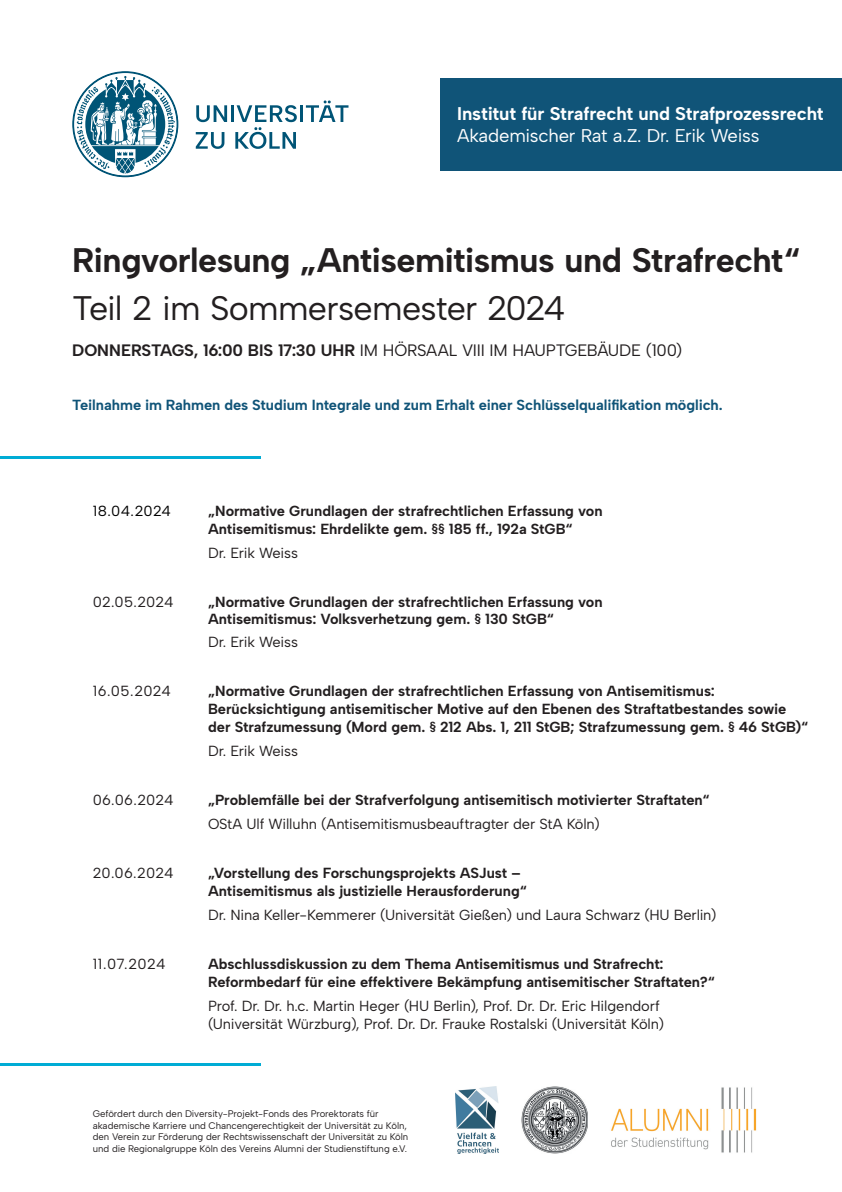
<style>
.page{position:relative;width:842px;height:1192px;background:#fff}
.page>*{position:absolute;margin:0;border:0;box-sizing:border-box;transform-origin:0 0}
.t1{font:700 34.05px "Albert Sans";letter-spacing:-.02em;color:#231f20}
.t2{font:34.05px "Albert Sans";letter-spacing:-.02em;color:#231f20}
.t3{font:700 18.45px "Albert Sans";letter-spacing:-.01em;color:#fff}
.t4{font:18.45px "Albert Sans";letter-spacing:-.02em;color:#fff}
.t5{font:16.55px "Albert Sans";letter-spacing:-.01em;color:#231f20}
.t6{font:700 14.65px/17.8px "Albert Sans";letter-spacing:-.005em;color:#231f20}
.t7{font:14.65px/17.8px "Albert Sans";letter-spacing:-.01em;color:#231f20}
.t8{font:700 14.65px "Albert Sans";letter-spacing:-.005em;color:#105478}
.t9{font:14.65px "Albert Sans";letter-spacing:.015em;color:#000}
.t10{font:9.6px/11.5px "Albert Sans";letter-spacing:-.005em;color:#231f20}
.s1{font-weight:700}
</style>
<div class="page">
<img style="left:456px;top:1086px;width:43px;height:67px">
<img style="left:521px;top:1086px;width:67px;height:67px">
<img style="left:611px;top:1087px;width:146px;height:66px">
<div style="left:441px;top:78px;width:401px;height:93px;background:#105478"></div>
<hr style="left:0;top:457px;width:260px;height:2px;background:#00acd5">
<hr style="left:0;top:1064px;width:260px;height:2px;background:#00acd5">
<svg style="left:196px;top:105px;width:31px;height:17px"></svg>
<hr style="left:231px;top:105px;width:3px;height:17px;background:#005476">
<hr style="left:300px;top:105px;width:3px;height:17px;background:#005476">
<svg style="left:306px;top:100px;width:42px;height:22px"></svg>
<svg style="left:196px;top:132px;width:28px;height:17px"></svg>
<svg style="left:235px;top:105px;width:62px;height:44px"></svg>
<svg style="left:73px;top:72px;width:105px;height:105px"></svg>
<p class="t3" style="left:457px;top:102px;width:368px">Institut für Strafrecht und Strafprozessrecht</p>
<p class="t4" style="left:457px;top:125px;width:304px">Akademischer Rat a.Z. Dr. Erik Weiss</p>
<h1 class="t1" style="left:72px;top:240px;width:729px">Ringvorlesung „Antisemitismus und Strafrecht“</h1>
<h1 class="t2" style="left:72px;top:287px;width:495px">Teil 2 im Sommersemester 2024</h1>
<p class="t5" style="left:72px;top:340px;width:611px"><span class="s1">DONNERSTAGS, 16:00 BIS 17:30 UHR</span> IM HÖRSAAL VIII IM HAUPTGEBÄUDE (100)</p>
<p class="t8" style="left:72px;top:396px;width:652px">Teilnahme im Rahmen des Studium Integrale und zum Erhalt einer Schlüsselqualifikation möglich.</p>
<p class="t9" style="left:93px;top:502px;width:80px">18.04.2024</p>
<p class="t6" style="left:208px;top:502px;width:396px">„Normative Grundlagen der strafrechtlichen Erfassung von<br>Antisemitismus: Ehrdelikte gem. §§ 185 ff., 192a StGB“</p>
<p class="t7" style="left:208px;top:544px;width:91px">Dr. Erik Weiss</p>
<p class="t7" style="left:93px;top:593px;width:82px">02.05.2024</p>
<p class="t6" style="left:208px;top:593px;width:396px;line-height:17.6px">„Normative Grundlagen der strafrechtlichen Erfassung von<br>Antisemitismus: Volksverhetzung gem. § 130 StGB“</p>
<p class="t7" style="left:208px;top:633px;width:91px">Dr. Erik Weiss</p>
<p class="t7" style="left:93px;top:682px;width:80px">16.05.2024</p>
<p class="t6" style="left:208px;top:682px;width:602px">„Normative Grundlagen der strafrechtlichen Erfassung von Antisemitismus:<br>Berücksichtigung antisemitischer Motive auf den Ebenen des Straftatbestandes sowie der Strafzumessung (Mord gem. § 212 Abs. 1, 211 StGB; Strafzumessung gem. § 46 StGB)“</p>
<p class="t7" style="left:208px;top:742px;width:91px">Dr. Erik Weiss</p>
<p class="t7" style="left:93px;top:791px;width:82px">06.06.2024</p>
<p class="t6" style="left:208px;top:791px;width:503px">„Problemfälle bei der Strafverfolgung antisemitisch motivierter Straftaten“</p>
<p class="t7" style="left:208px;top:815px;width:393px">OStA Ulf Willuhn (Antisemitismusbeauftragter der StA Köln)</p>
<p class="t7" style="left:93px;top:864px;width:82px">20.06.2024</p>
<p class="t6" style="left:208px;top:864px;width:320px">„Vorstellung des Forschungsprojekts ASJust –<br>Antisemitismus als justizielle Herausforderung“</p>
<p class="t7" style="left:208px;top:906px;width:510px">Dr. Nina Keller-Kemmerer (Universität Gießen) und Laura Schwarz (HU Berlin)</p>
<p class="t7" style="left:93px;top:955px;width:74px">11.07.2024</p>
<p class="t6" style="left:208px;top:955px;width:508px">Abschlussdiskussion zu dem Thema Antisemitismus und Strafrecht:<br>Reformbedarf für eine effektivere Bekämpfung antisemitischer Straftaten?“</p>
<p class="t7" style="left:208px;top:997px;width:457px">Prof. Dr. Dr. h.c. Martin Heger (HU Berlin), Prof. Dr. Dr. Eric Hilgendorf (Universität Würzburg), Prof. Dr. Dr. Frauke Rostalski (Universität Köln)</p>
<p class="t10" style="left:93px;top:1108px;width:317px">Gefördert durch den Diversity-Projekt-Fonds des Prorektorats für akademische Karriere und Chancengerechtigkeit der Universität zu Köln, den Verein zur Förderung der Rechtswissenschaft der Universität zu Köln und die Regionalgruppe Köln des Vereins Alumni der Studienstiftung e.V.</p>
</div>
